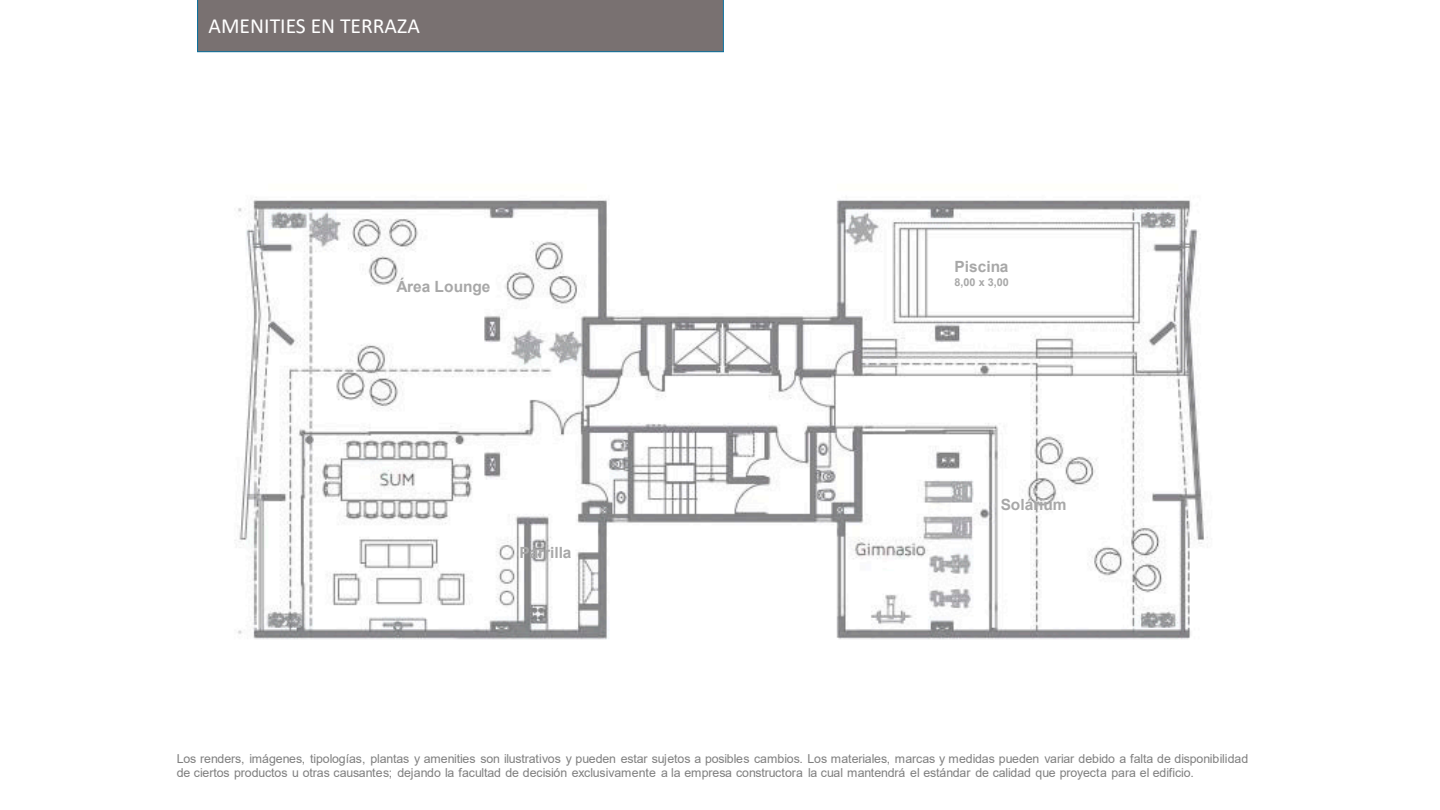
<style>
.page{position:relative;width:1440px;height:810px;background:#fff}
.page>*{position:absolute;margin:0;border:0;box-sizing:border-box;transform-origin:0 0}
.t1{font:21.6px "Calibri";color:#fff}
.t2{font:700 15.45px "Arial";color:#a8a8a8}
.t3{font:12.38px/14.1px "Arial";letter-spacing:-.005em;color:#7f7f7f}
.t4{font:700 10.8px "Arial";color:#a8a8a8}
</style>
<div class="page">
<img style="left:234px;top:197px;width:974px;height:443px">
<div style="left:932px;top:251px;width:100px;height:43px;background:#fff"></div>
<div style="left:197px;top:0;width:527px;height:52px;background:#797171"></div>
<h1 class="t1" style="left:209px;top:11px;width:213px">AMENITIES EN TERRAZA</h1>
<p class="t2" style="left:396px;top:276px;width:96px">Área Lounge</p>
<p class="t2" style="left:519px;top:541px;width:54px">Parrilla</p>
<p class="t2" style="left:955px;top:256px;width:55px">Piscina</p>
<p class="t4" style="left:955px;top:275px;width:56px">8,00 x 3,00</p>
<p class="t2" style="left:1001px;top:494px;width:67px">Solárium</p>
<p class="t3" style="left:177px;top:751px;width:1073px">Los renders, imágenes, tipologías, plantas y amenities son ilustrativos y pueden estar sujetos a posibles cambios. Los materiales, marcas y medidas pueden variar debido a falta de disponibilidad de ciertos productos u otras causantes; dejando la facultad de decisión exclusivamente a la empresa constructora la cual mantendrá el estándar de calidad que proyecta para el edificio.</p>
</div>
